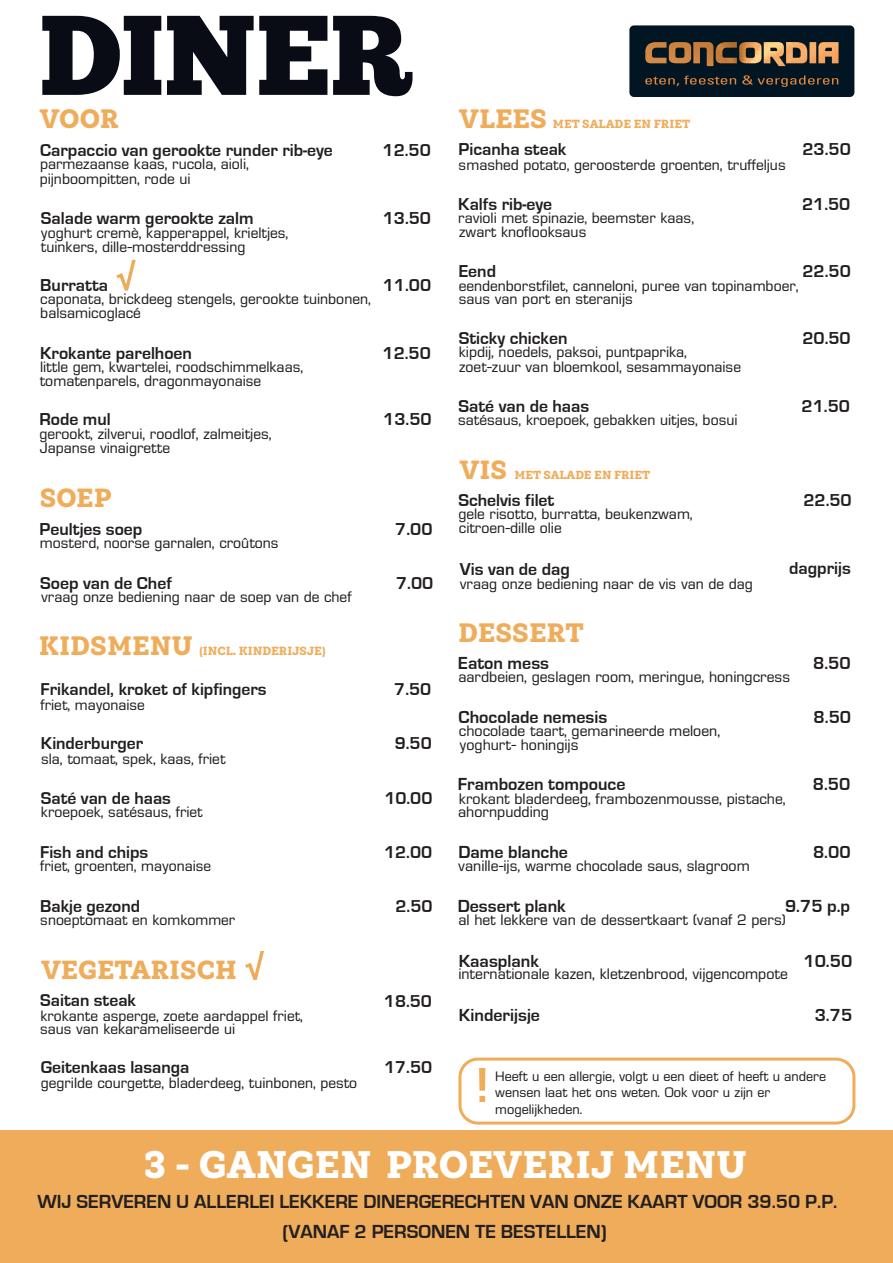
<style>
.page{position:relative;width:893px;height:1263px;background:#fff}
.page>*{position:absolute;margin:0;border:0;box-sizing:border-box;transform-origin:0 0}
.t1{font:113.1px "Chunk Five";color:#0a0c15}
.t2{font:700 51px "Eurostile";color:#efad5b}
.t3{font:900 39px "Weekly";color:#fff}
.t4{font:900 27px "Weekly";color:#efad5b}
.t5{font:900 26.7px "Weekly";color:#efad5b}
.t6{font:900 26.55px "Weekly";color:#efad5b}
.t7{font:700 19.5px/30px "Eurostile";color:#231f20}
.t8{font:700 18px "Eurostile";color:#231f20}
.t9{font:700 17.85px "Eurostile";color:#231f20}
.t10{font:700 17.7px "Eurostile";color:#231f20}
.t11{font:15px "Eurostile BQ";color:#231f20}
.t12{font:14.85px/14.2px "Eurostile BQ";color:#231f20}
.t13{font:14.7px "Eurostile BQ";color:#231f20}
.t14{font:13.5px/16.5px "Eurostile BQ";color:#231f20}
.t15{font:900 12px "Weekly";color:#efad5b}
.t16{font:900 11.85px "Weekly";color:#efad5b}
</style>
<div class="page">
<svg style="left:245px;top:951px;width:19px;height:28px"></svg>
<div style="left:0;top:1131px;width:893px;height:132px;background:#efad5b"></div>
<svg style="left:116px;top:260px;width:20px;height:31px"></svg>
<div style="left:458px;top:1057px;width:397px;height:67px;border:3px solid #efad5b;border-radius:18px"></div>
<svg style="left:629px;top:25px;width:225px;height:72px;background:#31322d"></svg>
<h1 class="t1" style="left:40px;top:-12px;width:376px">DINER</h1>
<h3 class="t4" style="left:40px;top:102px;width:81px">VOOR</h3>
<p class="t9" style="left:40px;top:141px;width:294px">Carpaccio van gerookte runder rib-eye</p>
<p class="t9" style="left:382px;top:141px;width:50px">12.50</p>
<p class="t12" style="left:40px;top:158px;width:211px">parmezaanse kaas, rucola, aioli, pijnboompitten, rode ui</p>
<p class="t9" style="left:41px;top:208px;width:214px">Salade warm gerookte zalm</p>
<p class="t9" style="left:383px;top:208px;width:50px">13.50</p>
<p class="t12" style="left:41px;top:227px;width:249px;line-height:13.4px">yoghurt cremè, kapperappel, krieltjes, tuinkers, dille-mosterddressing</p>
<p class="t9" style="left:40px;top:275px;width:69px">Burratta</p>
<p class="t9" style="left:383px;top:275px;width:50px">11.00</p>
<p class="t12" style="left:40px;top:293px;width:332px;line-height:13.4px">caponata, brickdeeg stengels, gerookte tuinbonen, balsamicoglacé</p>
<p class="t9" style="left:40px;top:343px;width:154px">Krokante parelhoen</p>
<p class="t9" style="left:383px;top:343px;width:50px">12.50</p>
<p class="t12" style="left:40px;top:360px;width:265px">little gem, kwartelei, roodschimmelkaas, tomatenparels, dragonmayonaise</p>
<p class="t9" style="left:39px;top:410px;width:73px">Rode mul</p>
<p class="t9" style="left:383px;top:410px;width:50px">13.50</p>
<p class="t12" style="left:39px;top:427px;width:234px">gerookt, zilverui, roodlof, zalmeitjes,</p>
<p class="t12" style="left:40px;top:441px;width:132px">Japanse vinaigrette</p>
<h3 class="t5" style="left:40px;top:481px;width:73px">SOEP</h3>
<p class="t9" style="left:40px;top:519px;width:104px">Peultjes soep</p>
<p class="t9" style="left:395px;top:519px;width:39px">7.00</p>
<p class="t12" style="left:40px;top:536px;width:240px">mosterd, noorse garnalen, croûtons</p>
<p class="t9" style="left:40px;top:573px;width:133px">Soep van de Chef</p>
<p class="t9" style="left:396px;top:573px;width:39px">7.00</p>
<p class="t12" style="left:41px;top:590px;width:312px">vraag onze bediening naar de soep van de chef</p>
<h3 class="t4" style="left:39px;top:629px;width:155px">KIDSMENU</h3>
<p class="t15" style="left:199px;top:644px;width:128px">(INCL. KINDERIJSJE)</p>
<p class="t10" style="left:41px;top:680px;width:228px">Frikandel, kroket of kipfingers</p>
<p class="t10" style="left:394px;top:680px;width:39px">7.50</p>
<p class="t13" style="left:41px;top:697px;width:106px">friet, mayonaise</p>
<p class="t10" style="left:41px;top:733px;width:104px">Kinderburger</p>
<p class="t10" style="left:395px;top:733px;width:39px">9.50</p>
<p class="t13" style="left:41px;top:750px;width:186px">sla, tomaat, spek, kaas, friet</p>
<p class="t10" style="left:41px;top:788px;width:132px">Saté van de haas</p>
<p class="t10" style="left:384px;top:788px;width:50px">10.00</p>
<p class="t13" style="left:41px;top:804px;width:163px">kroepoek, satésaus, friet</p>
<p class="t10" style="left:40px;top:842px;width:110px">Fish and chips</p>
<p class="t10" style="left:384px;top:842px;width:50px">12.00</p>
<p class="t13" style="left:40px;top:858px;width:173px">friet, groenten, mayonaise</p>
<p class="t10" style="left:40px;top:897px;width:101px">Bakje gezond</p>
<p class="t10" style="left:396px;top:897px;width:39px">2.50</p>
<p class="t13" style="left:40px;top:912px;width:197px">snoeptomaat en komkommer</p>
<h3 class="t6" style="left:41px;top:954px;width:197px">VEGETARISCH</h3>
<p class="t10" style="left:40px;top:990px;width:97px">Saitan steak</p>
<p class="t10" style="left:384px;top:992px;width:50px">18.50</p>
<p class="t13" style="left:40px;top:1007px;width:264px">krokante asperge, zoete aardappel friet,</p>
<p class="t10" style="left:41px;top:1058px;width:150px">Geitenkaas lasanga</p>
<p class="t10" style="left:384px;top:1058px;width:50px">17.50</p>
<p class="t13" style="left:41px;top:1075px;width:318px">gegrilde courgette, bladerdeeg, tuinbonen, pesto</p>
<p class="t13" style="left:40px;top:1021px;width:197px">saus van kekarameliseerde ui</p>
<h3 class="t4" style="left:459px;top:102px;width:89px">VLEES</h3>
<p class="t15" style="left:553px;top:117px;width:139px">MET SALADE EN FRIET</p>
<p class="t9" style="left:459px;top:139px;width:109px">Picanha steak</p>
<p class="t9" style="left:802px;top:139px;width:50px">23.50</p>
<p class="t12" style="left:459px;top:158px;width:329px">smashed potato, geroosterde groenten, truffeljus</p>
<p class="t9" style="left:458px;top:194px;width:96px">Kalfs rib-eye</p>
<p class="t9" style="left:802px;top:194px;width:50px">21.50</p>
<p class="t12" style="left:458px;top:211px;width:237px">ravioli met spinazie, beemster kaas,</p>
<p class="t12" style="left:459px;top:225px;width:129px">zwart knoflooksaus</p>
<p class="t9" style="left:459px;top:262px;width:39px">Eend</p>
<p class="t9" style="left:802px;top:262px;width:50px">22.50</p>
<p class="t12" style="left:459px;top:279px;width:341px;line-height:13.2px">eendenborstfilet, canneloni, puree van topinamboer, saus van port en steranijs</p>
<p class="t9" style="left:459px;top:328px;width:110px">Sticky chicken</p>
<p class="t9" style="left:802px;top:328px;width:50px">20.50</p>
<p class="t12" style="left:459px;top:345px;width:230px">kipdij, noedels, paksoi, puntpaprika,</p>
<p class="t12" style="left:459px;top:360px;width:283px">zoet-zuur van bloemkool, sesammayonaise</p>
<p class="t9" style="left:459px;top:396px;width:132px">Saté van de haas</p>
<p class="t9" style="left:802px;top:396px;width:50px">21.50</p>
<p class="t12" style="left:458px;top:414px;width:281px">satésaus, kroepoek, gebakken uitjes, bosui</p>
<h3 class="t5" style="left:460px;top:453px;width:49px">VIS</h3>
<p class="t9" style="left:458px;top:490px;width:98px">Schelvis filet</p>
<p class="t9" style="left:803px;top:490px;width:50px">22.50</p>
<p class="t12" style="left:458px;top:508px;width:236px;line-height:13.8px">gele risotto, burratta, beukenzwam, citroen-dille olie</p>
<p class="t9" style="left:460px;top:559px;width:111px">Vis van de dag</p>
<p class="t9" style="left:789px;top:558px;width:63px">dagprijs</p>
<p class="t12" style="left:460px;top:577px;width:295px">vraag onze bediening naar de vis van de dag</p>
<p class="t16" style="left:514px;top:468px;width:137px">MET SALADE EN FRIET</p>
<h3 class="t4" style="left:458px;top:616px;width:127px">DESSERT</h3>
<p class="t8" style="left:458px;top:653px;width:92px">Eaton mess</p>
<p class="t8" style="left:813px;top:653px;width:39px">8.50</p>
<p class="t11" style="left:458px;top:669px;width:333px">aardbeien, geslagen room, meringue, honingcress</p>
<p class="t8" style="left:459px;top:708px;width:150px">Chocolade nemesis</p>
<p class="t8" style="left:814px;top:708px;width:39px">8.50</p>
<p class="t11" style="left:459px;top:722px;width:263px">chocolade taart, gemarineerde meloen,</p>
<p class="t8" style="left:458px;top:774px;width:169px">Frambozen tompouce</p>
<p class="t8" style="left:813px;top:774px;width:39px">8.50</p>
<p class="t11" style="left:459px;top:790px;width:328px">krokant bladerdeeg, frambozenmousse, pistache,</p>
<p class="t8" style="left:458px;top:842px;width:111px">Dame blanche</p>
<p class="t8" style="left:813px;top:842px;width:39px">8.00</p>
<p class="t11" style="left:458px;top:857px;width:293px">vanille-ijs, warme chocolade saus, slagroom</p>
<p class="t8" style="left:458px;top:896px;width:110px">Dessert plank</p>
<p class="t8" style="left:785px;top:896px;width:67px">9.75 p.p</p>
<p class="t11" style="left:458px;top:912px;width:329px">al het lekkere van de dessertkaart (vanaf 2 pers)</p>
<p class="t11" style="left:460px;top:737px;width:120px">yoghurt- honingijs</p>
<p class="t11" style="left:458px;top:804px;width:92px">ahornpudding</p>
<p class="t8" style="left:459px;top:951px;width:82px">Kaasplank</p>
<p class="t8" style="left:803px;top:951px;width:50px">10.50</p>
<p class="t11" style="left:458px;top:966px;width:331px">internationale kazen, kletzenbrood, vijgencompote</p>
<p class="t8" style="left:459px;top:1005px;width:83px">Kinderijsje</p>
<p class="t8" style="left:815px;top:1005px;width:39px">3.75</p>
<h2 class="t2" style="left:475px;top:1057px;width:16px">!</h2>
<p class="t14" style="left:495px;top:1068px;width:332px">Heeft u een allergie, volgt u een dieet of heeft u andere wensen laat het ons weten. Ook voor u zijn er mogelijkheden.</p>
<h3 class="t3" style="left:144px;top:1141px;width:605px">3 - GANGEN PROEVERIJ MENU</h3>
<h3 class="t7" style="left:282px;top:1187px;width:556px;text-indent:-245px">WIJ SERVEREN U ALLERLEI LEKKERE DINERGERECHTEN VAN ONZE KAART VOOR 39.50 P.P. (VANAF 2 PERSONEN TE BESTELLEN)</h3>
</div>
